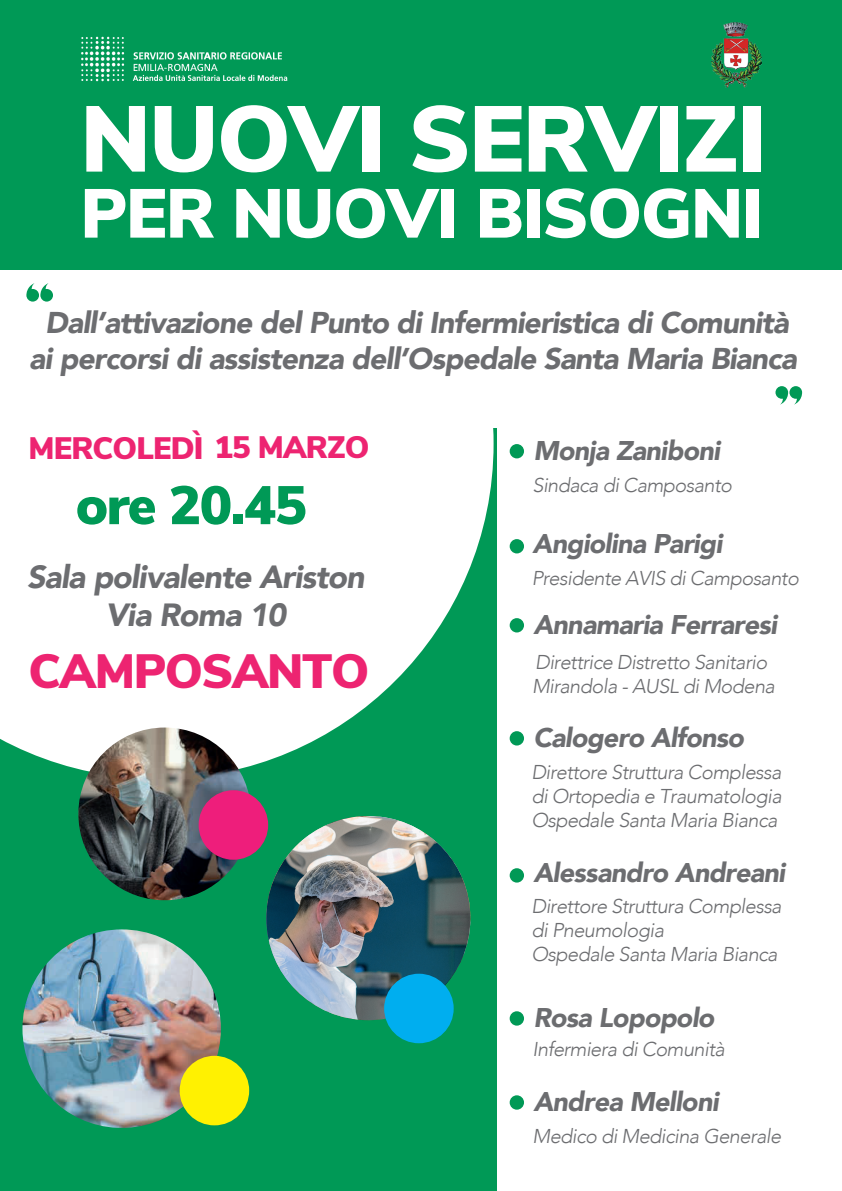
<style>
.page{position:relative;width:842px;height:1191px;background:#fff}
.page>*{position:absolute;margin:0;border:0;box-sizing:border-box;transform-origin:0 0}
.t1{font:900 93px "Nunito Sans";letter-spacing:-.02em;color:#fff}
.t2{font:900 69px "Nunito Sans";letter-spacing:-.02em;color:#fff}
.t3{font:900 54px "Nunito Sans";letter-spacing:-.03em;color:#009956}
.t4{font:900 48px "Nunito Sans";letter-spacing:-.03em;color:#ed2471}
.t5{font:italic 900 32px/38.4px "Avenir";letter-spacing:-.03em;color:#6c6d70;text-align:center}
.t6{font:900 31px "Nunito Sans";letter-spacing:-.03em;color:#ed2471}
.t7{font:italic 900 30px/36px "Avenir";letter-spacing:-.03em;color:#6c6d70;text-align:center}
.t8{font:italic 900 27px "Avenir";letter-spacing:-.03em;color:#6c6d70}
.t9{font:italic 300 20px/24px "Avenir";letter-spacing:-.03em;color:#6c6d70}
</style>
<div class="page">
<div style="left:0;top:429px;width:496px;height:762px;background:#009956"></div>
<svg style="left:0;top:269px;width:494px;height:503px;fill:#fff"></svg>
<div style="left:0;top:0;width:842px;height:269px;background:#009956"></div>
<img style="left:81px;top:36px;width:207px;height:46px">
<img style="left:266px;top:816px;width:204px;height:204px">
<img style="left:78px;top:727px;width:173px;height:173px;border-radius:85px">
<img style="left:22px;top:929px;width:199px;height:198px;border-radius:98px">
<div style="left:510px;top:444px;width:14px;height:14px;background:#009956;border-radius:50%"></div>
<div style="left:510px;top:539px;width:14px;height:14px;background:#009956;border-radius:50%"></div>
<div style="left:510px;top:618px;width:14px;height:14px;background:#009956;border-radius:50%"></div>
<div style="left:510px;top:731px;width:14px;height:14px;background:#009956;border-radius:50%"></div>
<div style="left:510px;top:868px;width:14px;height:14px;background:#009956;border-radius:50%"></div>
<div style="left:510px;top:1011px;width:14px;height:14px;background:#009956;border-radius:50%"></div>
<div style="left:510px;top:1095px;width:14px;height:14px;background:#009956;border-radius:50%"></div>
<svg style="left:775px;top:386px;width:27px;height:18px"></svg>
<div style="left:384px;top:973px;width:70px;height:70px;background:#00aeef;border-radius:50%"></div>
<div style="left:199px;top:790px;width:69px;height:69px;background:#ee1e7b;border-radius:50%"></div>
<div style="left:180px;top:1055px;width:69px;height:70px;background:#fff101;border-radius:50%"></div>
<svg style="left:26px;top:283px;width:27px;height:18px"></svg>
<img style="left:711px;top:23px;width:50px;height:65px">
<h1 class="t1" style="left:80px;top:71px;width:687px">NUOVI SERVIZI</h1>
<h2 class="t2" style="left:80px;top:163px;width:684px">PER NUOVI BISOGNI</h2>
<h3 class="t7" style="left:29px;top:304px;width:769px">Dall’attivazione del Punto di Infermieristica di Comunità ai percorsi di assistenza dell’Ospedale Santa Maria Bianca</h3>
<h3 class="t6" style="left:29px;top:425px;width:342px">MERCOLEDÌ 15 MARZO</h3>
<h3 class="t3" style="left:76px;top:465px;width:233px">ore 20.45</h3>
<h3 class="t5" style="left:27px;top:557px;width:339px">Sala polivalente Ariston<br>Via Roma 10</h3>
<h3 class="t4" style="left:28px;top:636px;width:342px">CAMPOSANTO</h3>
<h3 class="t8" style="left:533px;top:428px;width:188px">Monja Zaniboni</h3>
<p class="t9" style="left:532px;top:473px;width:201px">Sindaca di Camposanto</p>
<h3 class="t8" style="left:532px;top:521px;width:191px">Angiolina Parigi</h3>
<p class="t9" style="left:532px;top:565px;width:269px">Presidente AVIS di Camposanto</p>
<h3 class="t8" style="left:533px;top:602px;width:245px">Annamaria Ferraresi</h3>
<p class="t9" style="left:532px;top:650px;width:244px">Direttrice Distretto Sanitario<br>Mirandola - AUSL di Modena</p>
<h3 class="t8" style="left:533px;top:715px;width:212px">Calogero Alfonso</h3>
<p class="t9" style="left:531px;top:760px;width:252px;text-align:justify">Direttore Struttura Complessa di Ortopedia e Traumatologia Ospedale Santa Maria Bianca</p>
<h3 class="t8" style="left:533px;top:850px;width:253px">Alessandro Andreani</h3>
<p class="t9" style="left:531px;top:894px;width:252px">Direttore Struttura Complessa di Pneumologia<br>Ospedale Santa Maria Bianca</p>
<h3 class="t8" style="left:533px;top:995px;width:182px">Rosa Lopopolo</h3>
<p class="t9" style="left:532px;top:1037px;width:194px">Infermiera di Comunità</p>
<h3 class="t8" style="left:533px;top:1079px;width:187px">Andrea Melloni</h3>
<p class="t9" style="left:532px;top:1124px;width:250px">Medico di Medicina Generale</p>
</div>
